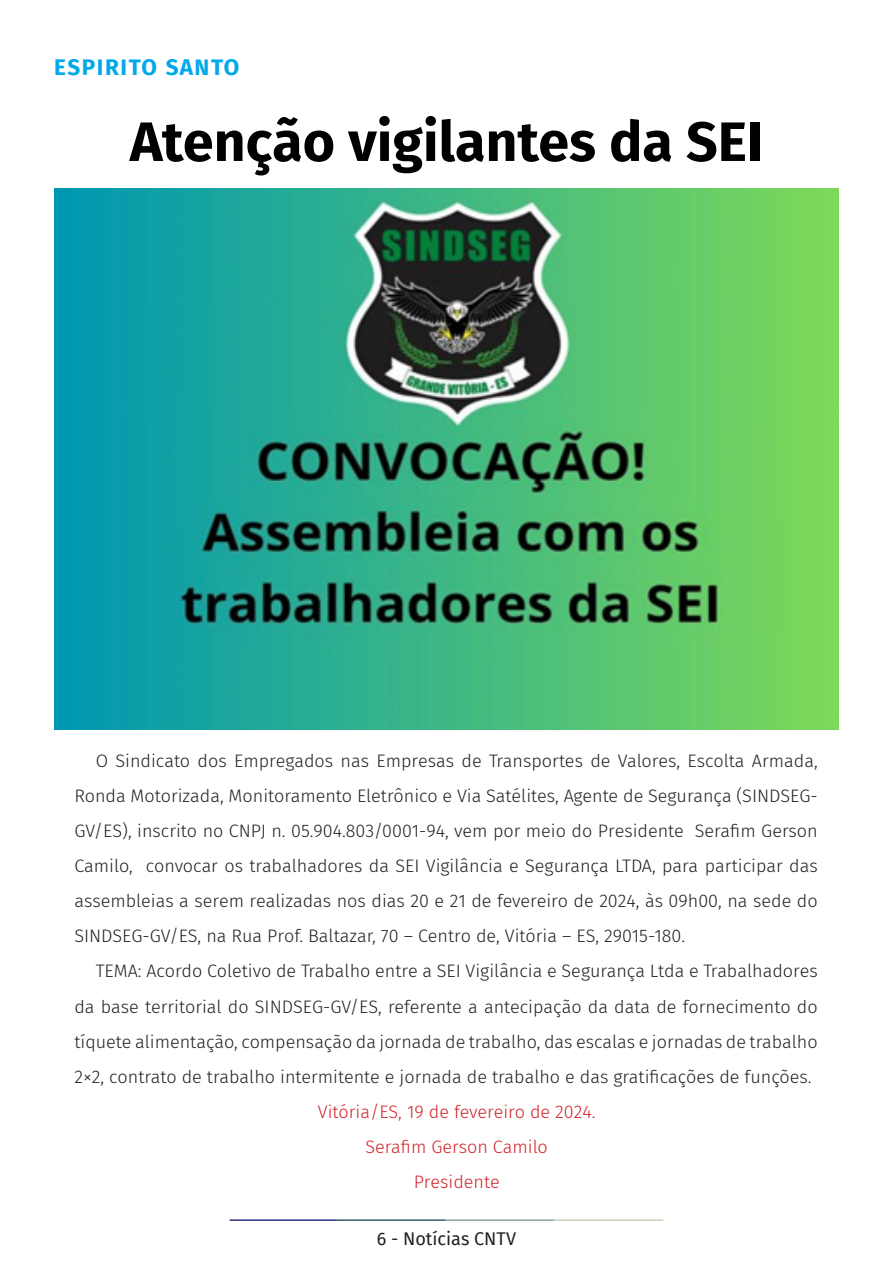
<style>
.page{position:relative;width:893px;height:1263px;background:#fff}
.page>*{position:absolute;margin:0;border:0;box-sizing:border-box;transform-origin:0 0}
.t1{font:700 55.5px "Fira Sans";color:#000001}
.t2{font:700 22.5px "Fira Sans";letter-spacing:.07em;color:#00a9ea}
.t3{font:300 18px/35.1px "Fira Sans";color:#231f20;text-align:justify}
.t4{font:300 18px "Fira Sans";color:#d1232a}
.t5{font:18px "Fira Sans";color:#231f20}
</style>
<div class="page">
<hr style="left:230px;top:1219px;width:107px;height:2px;background:#2f3088">
<hr style="left:337px;top:1219px;width:109px;height:2px;background:#3a5f6d">
<hr style="left:446px;top:1219px;width:109px;height:2px;background:#87a59a">
<hr style="left:555px;top:1219px;width:108px;height:2px;background:#c6d5b7">
<img style="left:54px;top:188px;width:785px;height:541px">
<p class="t2" style="left:54px;top:48px;width:187px">ESPIRITO SANTO</p>
<p class="t1" style="left:130px;top:95px;width:635px">Atenção vigilantes da SEI</p>
<p class="t3" style="left:74px;top:743px;width:745px;text-indent:21px">O Sindicato dos Empregados nas Empresas de Transportes de Valores, Escolta Armada, Ronda Motorizada, Monitoramento Eletrônico e Via Satélites, Agente de Segurança (SINDSEG-GV/ES), inscrito no CNPJ n. 05.904.803/0001-94, vem por meio do Presidente Serafim Gerson Camilo, convocar os trabalhadores da SEI Vigilância e Segurança LTDA, para participar das assembleias a serem realizadas nos dias 20 e 21 de fevereiro de 2024, às 09h00, na sede do SINDSEG-GV/ES, na Rua Prof. Baltazar, 70 – Centro de, Vitória – ES, 29015-180.</p>
<p class="t3" style="left:74px;top:953px;width:745px;text-indent:21px">TEMA: Acordo Coletivo de Trabalho entre a SEI Vigilância e Segurança Ltda e Trabalhadores da base territorial do SINDSEG-GV/ES, referente a antecipação da data de fornecimento do tíquete alimentação, compensação da jornada de trabalho, das escalas e jornadas de trabalho 2×2, contrato de trabalho intermitente e jornada de trabalho e das gratificações de funções.</p>
<p class="t4" style="left:318px;top:1098px;width:279px">Vitória/ES, 19 de fevereiro de 2024.</p>
<p class="t4" style="left:365px;top:1134px;width:184px">Serafim Gerson Camilo</p>
<p class="t4" style="left:414px;top:1169px;width:88px">Presidente</p>
<p class="t5" style="left:377px;top:1225px;width:141px">6 - Notícias CNTV</p>
</div>
